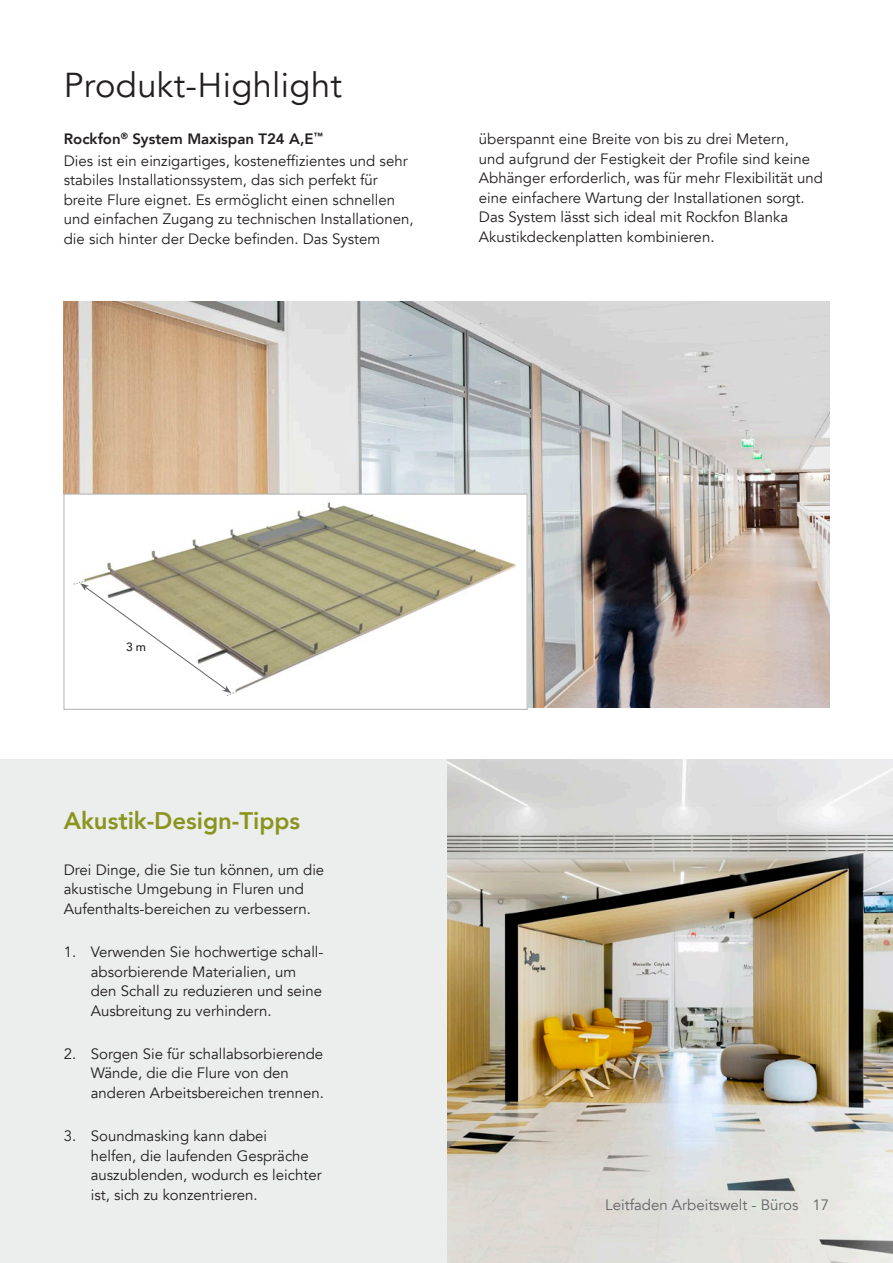
<style>
.page{position:relative;width:893px;height:1263px;background:#fff}
.page>*{position:absolute;margin:0;border:0;box-sizing:border-box;transform-origin:0 0}
.t1{font:34.5px "Avenir";letter-spacing:.01em;color:#231f20}
.t2{font:800 24px "Avenir";color:#8a951e}
.t3{font:15px/19.5px "Avenir";color:#231f20}
.t4{font:15px "Avenir";color:#636466}
.t5{font:500 12px "Avenir";color:#231f20}
.s1{font-weight:800}
</style>
<div class="page">
<img style="left:446px;top:759px;width:447px;height:504px">
<div style="left:0;top:695px;width:446px;height:568px;background:#eceded"></div>
<div style="left:0;top:266px;width:893px;height:493px;background:#fff"></div>
<img style="left:64px;top:302px;width:765px;height:406px">
<img style="left:66px;top:496px;width:459px;height:211px">
<div style="left:64px;top:494px;width:463px;height:215px;border:1px solid #adafb1"></div>
<svg style="left:73px;top:581px;width:164px;height:115px"></svg>
<h1 class="t1" style="left:64px;top:65px;width:280px">Produkt-Highlight</h1>
<p class="t3" style="left:64px;top:128px;width:345px;line-height:21.6px"><span class="s1">Rockfon</span><sup>®</sup> <span class="s1">System Maxispan T24 A,E</span><sup>™<br></sup>Dies ist ein einzigartiges, kosteneffizientes und sehr</p>
<p class="t3" style="left:64px;top:171px;width:351px">stabiles Installationssystem, das sich perfekt für breite Flure eignet. Es ermöglicht einen schnellen und einfachen Zugang zu technischen Installationen, die sich hinter der Decke befinden. Das System</p>
<p class="t3" style="left:479px;top:130px;width:346px">überspannt eine Breite von bis zu drei Metern,<br>und aufgrund der Festigkeit der Profile sind keine Abhänger erforderlich, was für mehr Flexibilität und eine einfachere Wartung der Installationen sorgt.<br>Das System lässt sich ideal mit Rockfon Blanka Akustikdeckenplatten kombinieren.</p>
<p class="t5" style="left:126px;top:637px;width:21px">3 m</p>
<h2 class="t2" style="left:64px;top:802px;width:238px">Akustik-Design-Tipps</h2>
<p class="t3" style="left:64px;top:860px;width:262px">Drei Dinge, die Sie tun können, um die akustische Umgebung in Fluren und<br>Aufenthalts-bereichen zu verbessern.</p>
<p class="t3" style="left:91px;top:942px;width:234px;text-indent:-27px">1. Verwenden Sie hochwertige schall&shy;absorbierende Materialien, um den Schall zu reduzieren und seine Ausbreitung zu verhindern.</p>
<p class="t3" style="left:91px;top:1044px;width:235px;text-indent:-27px">2. Sorgen Sie für schallabsorbierende<br>Wände, die die Flure von den anderen Arbeitsbereichen trennen.</p>
<p class="t3" style="left:91px;top:1126px;width:232px;text-indent:-27px">3. Soundmasking kann dabei<br>helfen, die laufenden Gespräche auszublenden, wodurch es leichter ist, sich zu konzentrieren.</p>
<p class="t4" style="left:605px;top:1196px;width:225px">Leitfaden Arbeitswelt - Büros 17</p>
</div>
